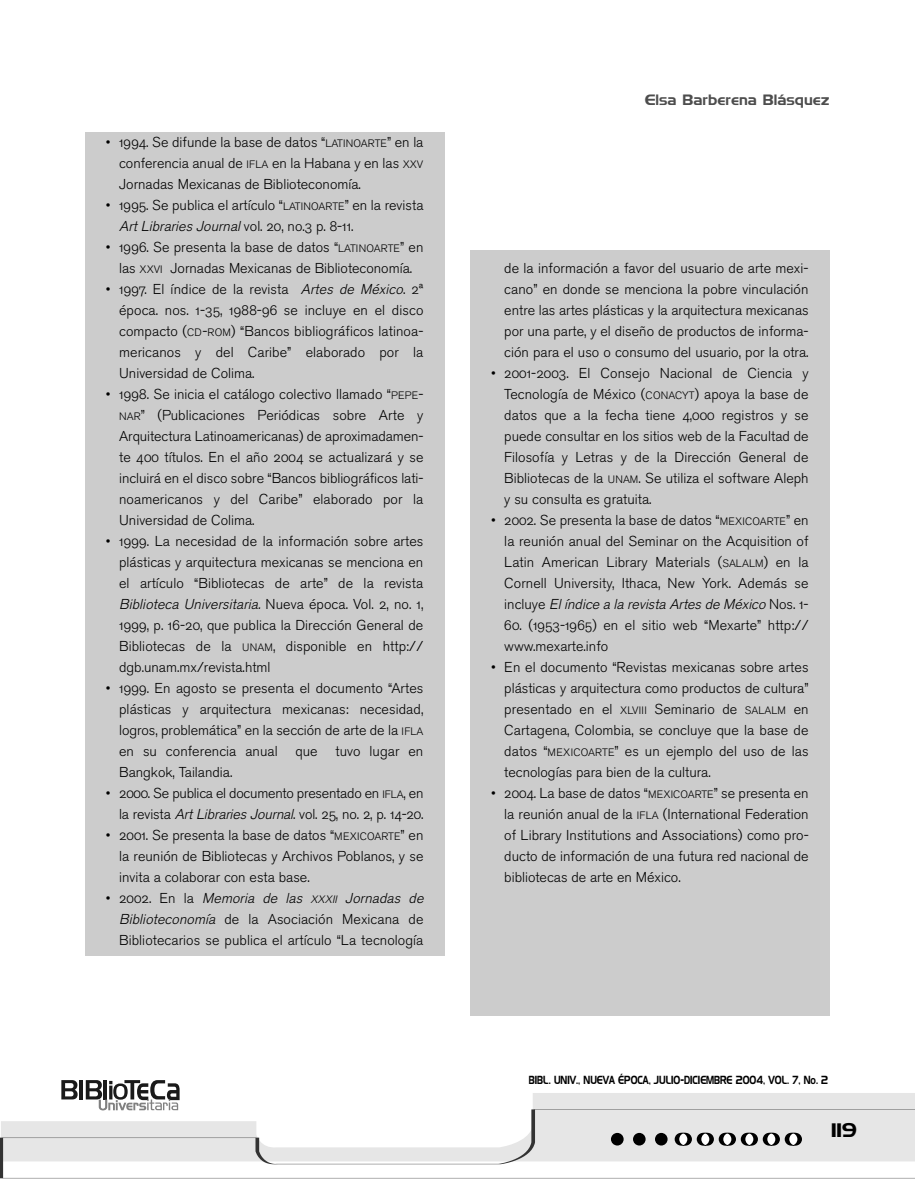
<style>
.page{position:relative;width:915px;height:1191px;background:#fff}
.page>*{position:absolute;margin:0;border:0;box-sizing:border-box;transform-origin:0 0}
.t1{font:19.5px "Denmark";color:#000}
.t2{font:15px "Denmark";color:#4d4d4d}
.t3{font:14.25px/21px "Akzidenz Grotesk BE Light Os F";color:#000;text-align:justify}
.t4{font:11.7px "Denmark";color:#000;scale:.7 1}
.s1{font-size:10.65px}
.s2{font-style:italic}
.s3{font-style:italic;font-size:10.65px}
</style>
<div class="page">
<div style="left:85px;top:133px;width:359px;height:823px;background:#ccc"></div>
<div style="left:470px;top:251px;width:359px;height:764px;background:#ccc"></div>
<svg style="left:61px;top:1093px;width:853px;height:16px;fill:#e6e6e6"></svg>
<svg style="left:61px;top:1080px;width:17px;height:19px"></svg>
<hr style="left:79px;top:1080px;width:4px;height:19px;background:#1a1a1a">
<svg style="left:86px;top:1080px;width:93px;height:29px"></svg>
<svg style="left:0;top:1109px;width:914px;height:69px"></svg>
<p class="t3" style="left:119px;top:133px;width:306px;text-indent:-13px">• 1994. Se difunde la base de datos “<span class="s1">LATINOARTE</span>” en la conferencia anual de <span class="s1">IFLA</span> en la Habana y en las <span class="s1">XXV </span>Jornadas Mexicanas de Biblioteconomía.</p>
<p class="t3" style="left:119px;top:196px;width:306px;text-indent:-13px">• 1995. Se publica el artículo “<span class="s1">LATINOARTE</span>” en la revista<br><span class="s2">ArtLibraries Journal</span> vo l . 2 0 , n o . 3 p . 8 - 1 1 .</p>
<p class="t3" style="left:106px;top:238px;width:319px;text-align:center">• 1996. Se presenta la base de datos “<span class="s1">LATINOARTE</span>” en las <span class="s1">XXVI</span> Jornadas Mexicanas de Biblioteconomía.</p>
<p class="t3" style="left:119px;top:280px;width:306px;text-indent:-13px">• 1997. El índice de la revista <span class="s2">Artes de México</span>. 2ª época. nos. 1-35, 1988-96 se incluye en el disco compacto (<span class="s1">CD</span>-<span class="s1">ROM</span>) “Bancos bibliográficos latinoa&shy;mericanos y del Caribe” elaborado por la Universidad de Colima.</p>
<p class="t3" style="left:119px;top:385px;width:306px;text-indent:-13px">• 1998. Se inicia el catálogo colectivo llamado “<span class="s1">PEPE</span>-<span class="s1">NAR</span>” (Publicaciones Periódicas sobre Arte y Arquitectura Latinoamericanas) de aproximadamen&shy;te 400 títulos. En el año 2004 se actualizará y se incluirá en el disco sobre “Bancos bibliográficos lati&shy;noamericanos y del Caribe” elaborado por la Universidad de Colima.</p>
<p class="t3" style="left:119px;top:532px;width:305px;text-indent:-13px">• 1999. La necesidad de la información sobre artes plásticas y arquitectura mexicanas se menciona en el artículo “Bibliotecas de arte” de la revista <span class="s2">Biblioteca Universitaria.</span> N u e v a é p o c a . Vo l . 2 , n o . 1 , 1999, p. 16-20, que publica la Dirección General de Bibliotecas de la <span class="s1">UNAM</span>, disponible en http:// dgb.unam.mx/revista.html</p>
<p class="t3" style="left:119px;top:679px;width:306px;text-indent:-13px">• 1999. En agosto se presenta el documento “Artes plásticas y arquitectura mexicanas: necesidad, logros, problemática” en la sección de arte de la <span class="s1">IFLA </span>en su conferencia anual que tuvo lugar en Bangkok, Tailandia.</p>
<p class="t3" style="left:106px;top:784px;width:319px;text-align:right">• 2000. Se publica el documento presentado en <span class="s1">IFLA</span>, en la revista <span class="s2">ArtLibraries Journal</span>. vol. 25, no. 2, p. 14-20.</p>
<p class="t3" style="left:119px;top:826px;width:306px;text-indent:-13px">• 2001. Se presenta la base de datos “<span class="s1">MEXICOARTE</span>” en la reunión de Bibliotecas y Archivos Poblanos, y se invita a colaborar con esta base.</p>
<p class="t3" style="left:119px;top:889px;width:309px;text-align:left;text-indent:-13px">• 2 0 0 2 . E n l a <span class="s2">Memoria de las</span> <span class="s3">XXXII</span> <span class="s2">Jornadas de<br>Biblioteconomía</span> de la Asociación Mexicana de<br>Bibliotecarios se publica el artículo “La tecnología</p>
<p class="t2" style="left:644px;top:91px;width:186px">Elsa Barberena Blásquez</p>
<p class="t3" style="left:504px;top:259px;width:306px">de la información a favor del usuario de arte mexi&shy;cano” en donde se menciona la pobre vinculación entre las artes plásticas y la arquitectura mexicanas por una parte, y el diseño de productos de informa&shy;ción para el uso o consumo del usuario, por la otra.</p>
<p class="t3" style="left:504px;top:364px;width:306px;text-indent:-13px">• 2001-2003. El Consejo Nacional de Ciencia y Tecnología de México (<span class="s1">CONACYT</span>) apoya la base de datos que a la fecha tiene 4,000 registros y se puede consultar en los sitios web de la Facultad de Filosofía y Letras y de la Dirección General de Bibliotecas de la <span class="s1">UNAM</span>. Se utiliza el software Aleph y su consulta es gratuita.</p>
<p class="t3" style="left:504px;top:511px;width:306px;text-indent:-13px">• 2002. Se presenta la base de datos “<span class="s1">MEXICOARTE</span>” en la reunión anual del Seminar on the Acquisition of Latin American Library Materials (<span class="s1">SALALM</span>) en la Cornell University, Ithaca, New York. Además se i n c l u y e <span class="s2">Elíndice a la revista Artes de México</span> N o s . 1 -</p>
<p class="t3" style="left:504px;top:616px;width:305px">60. (1953-1965) en el sitio web “Mexarte” http:// www.mexarte.info</p>
<p class="t3" style="left:504px;top:658px;width:306px;text-indent:-13px">• En el documento “Revistas mexicanas sobre artes plásticas y arquitectura como productos de cultura” presentado en el <span class="s1">XLVIII</span> Seminario de <span class="s1">SALALM</span> en Cartagena, Colombia, se concluye que la base de datos “<span class="s1">MEXICOARTE</span>” es un ejemplo del uso de las tecnologías para bien de la cultura.</p>
<p class="t3" style="left:504px;top:784px;width:306px;text-indent:-13px">• 2004. La base de datos “<span class="s1">MEXICOARTE</span>” se presenta en la reunión anual de la <span class="s1">IFLA</span> (International Federation of Library Institutions and Associations) como pro&shy;ducto de información de una futura red nacional de bibliotecas de arte en México.</p>
<p class="t4" style="left:528px;top:1073px;width:429px">BIBL. UNIV., NUEVA ÉPOCA, JULIO-DICIEMBRE 2004, VOL. 7, No. 2</p>
<h1 class="t1" style="left:830px;top:1118px;width:28px">119</h1>
</div>
